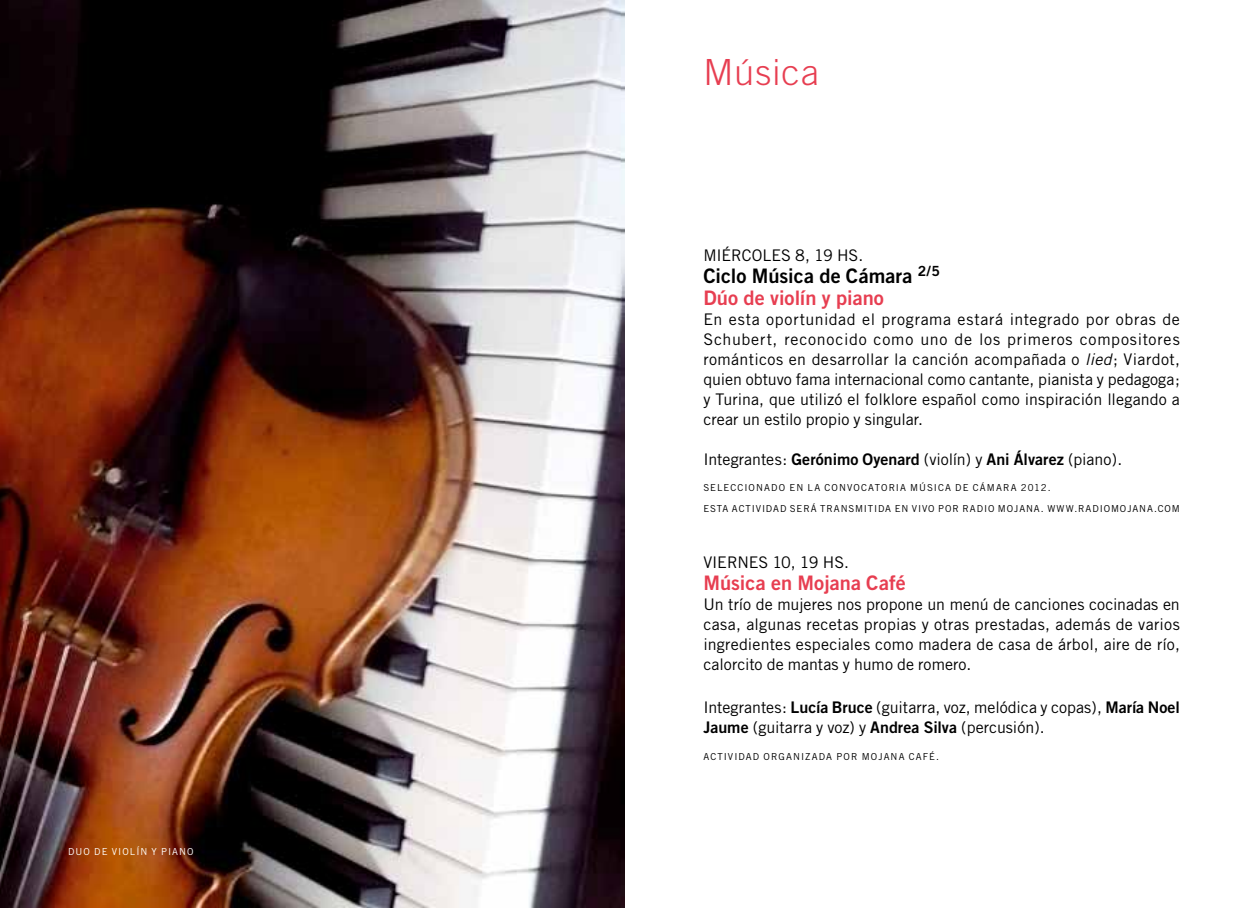
<style>
.page{position:relative;width:1248px;height:908px;background:#fff}
.page>*{position:absolute;margin:0;border:0;box-sizing:border-box;transform-origin:0 0}
.t1{font:300 36px "Trade Gothic";letter-spacing:.03em;color:#e73e51}
.t2{font:20px/22px "Trade Gothic Bold Two";color:#000}
.t3{font:20px "Trade Gothic Bold Two";color:#e73e51}
.t4{font:16px/20px "Trade Gothic";color:#000;text-align:justify}
.t5{font:9.6px/20.6px "Trade Gothic";letter-spacing:.105em;color:#000}
.t6{font:9.6px "Trade Gothic";color:#fff}
.s1{color:#e73e51}
.s2{font-style:italic}
.s3{font-family:"Trade Gothic Bold Two"}
</style>
<div class="page">
<img style="left:0;top:0;width:624px;height:907px">
<p class="t6" style="left:68px;top:845px;width:8px">duo</p>
<p class="t6" style="left:94px;top:845px;width:25px">de violín</p>
<p class="t6" style="left:152px;top:845px;width:17px">y piano</p>
<h1 class="t1" style="left:703px;top:51px;width:118px">Música</h1>
<p class="t4" style="left:703px;top:245px;width:161px">MIÉRCOLES 8, 19 HS.</p>
<p class="t2" style="left:703px;top:264px;width:238px">Ciclo Música de Cámara <sup>2/5<br></sup><span class="s1">Dúo de violín y piano</span></p>
<p class="t4" style="left:703px;top:309px;width:478px">En esta oportunidad el programa estará integrado por obras de Schubert, reconocido como uno de los primeros compositores románticos en desarrollar la canción acompañada o <span class="s2">lied</span>; Viardot, quien obtuvo fama internacional como cantante, pianista y pedagoga; y Turina, que utilizó el folklore español como inspiración llegando a crear un estilo propio y singular.</p>
<p class="t4" style="left:703px;top:449px;width:420px">Integrantes: <span class="s3">Gerónimo Oyenard</span> (violín) y <span class="s3">Ani Álvarez</span> (piano).</p>
<p class="t5" style="left:703px;top:477px;width:478px">SELECCIONADO EN LA CONVOCATORIA MÚSICA DE CÁMARA 2012.<br>ESTA ACTIVIDAD SERÁ TRANSMITIDA EN VIVO POR RADIO MOJANA. WWW.RADIOMOJANA.COM</p>
<p class="t4" style="left:703px;top:552px;width:147px">VIERNES 10, 19 HS.</p>
<p class="t3" style="left:703px;top:570px;width:204px">Música en Mojana Café</p>
<p class="t4" style="left:703px;top:594px;width:478px">Un trío de mujeres nos propone un menú de canciones cocinadas en casa, algunas recetas propias y otras prestadas, además de varios ingredientes especiales como madera de casa de árbol, aire de río, calorcito de mantas y humo de romero.</p>
<p class="t4" style="left:703px;top:697px;width:478px">Integrantes: <span class="s3">Lucía Bruce</span> (guitarra, voz, melódica y copas), <span class="s3">María Noel<br>Jaume</span> (guitarra y voz) y <span class="s3">Andrea Silva</span> (percusión).</p>
<p class="t5" style="left:703px;top:745px;width:237px">ACTIVIDAD ORGANIZADA POR MOJANA CAFÉ.</p>
</div>
